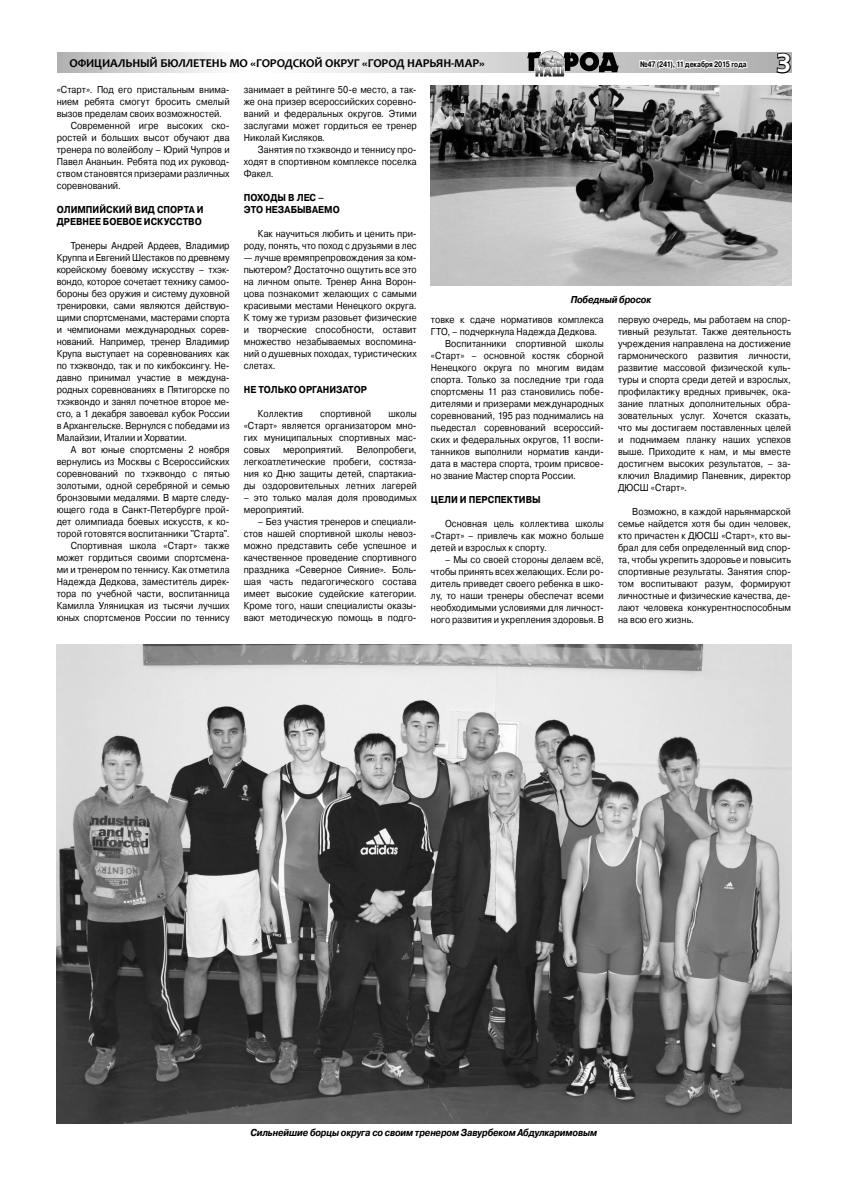
<style>
.page{position:relative;width:842px;height:1191px;background:#fff}
.page>*{position:absolute;margin:0;border:0;box-sizing:border-box;transform-origin:0 0}
.t1{font:700 26px "Free Set C";color:#fff}
.t2{font:700 12px "Candara";letter-spacing:-.01em;color:#000}
.t3{font:10px/12px "Pragmatica C";letter-spacing:.005em;color:#000;text-align:justify;scale:.89 1}
.t4{font:700 10px/12px "Pragmatica C";color:#000;scale:.89 1}
.t5{font:italic 700 10px "Pragmatica C";letter-spacing:-.015em;color:#000;scale:.89 1}
.t6{font:700 8px "Pragmatica C";letter-spacing:-.01em;color:#000;scale:.8 1}
</style>
<div class="page">
<svg style="left:57px;top:53px;width:718px;height:19px"></svg>
<svg style="left:527px;top:50px;width:92px;height:27px"></svg>
<svg style="left:775px;top:52px;width:17px;height:22px"></svg>
<svg style="left:638px;top:52px;width:110px;height:21px"></svg>
<img style="left:431px;top:85px;width:361px;height:201px">
<img style="left:57px;top:644px;width:735px;height:479px">
<p class="t2" style="left:69px;top:56px;width:417px">ОФИЦИАЛЬНЫЙ БЮЛЛЕТЕНЬ МО «ГОРОДСКОЙ ОКРУГ «ГОРОД НАРЬЯН-МАР»</p>
<p class="t6" style="left:640px;top:59px;width:135px">№47 (241), 11 декабря 2015 года</p>
<h1 class="t1" style="left:776px;top:48px;width:17px">3</h1>
<p class="t3" style="left:57px;top:83px;width:196px">«Старт». Под его пристальным внима-</p>
<p class="t3" style="left:57px;top:95px;width:196px">нием ребята смогут бросить смелый</p>
<p class="t3" style="left:57px;top:107px;width:187px">вызов пределам своих возможностей.</p>
<p class="t3" style="left:71px;top:119px;width:180px">Современной игре высоких ско-</p>
<p class="t3" style="left:57px;top:131px;width:196px">ростей и больших высот обучают два</p>
<p class="t3" style="left:57px;top:143px;width:196px">тренера по волейболу – Юрий Чупров и</p>
<p class="t3" style="left:57px;top:155px;width:196px">Павел Ананьин. Ребята под их руковод-</p>
<p class="t3" style="left:57px;top:167px;width:196px">ством становятся призерами различных</p>
<p class="t3" style="left:57px;top:179px;width:74px">соревнований.</p>
<p class="t4" style="left:57px;top:203px;width:167px">Олимпийский вид спорта и древнее боевое искусство</p>
<p class="t3" style="left:57px;top:239px;width:196px;text-indent:14px">Тренеры Андрей Ардеев, Владимир Круппа и Евгений Шестаков по древнему корейскому боевому искусству – тхэк&shy;вондо, которое сочетает технику самоо&shy;бороны без оружия и систему духовной тренировки, сами являются действую&shy;щими спортсменами, мастерами спорта и чемпионами международных сорев&shy;нований. Например, тренер Владимир Крупа выступает на соревнованиях как по тхэквондо, так и по кикбоксингу. Не&shy;давно принимал участие в междуна&shy;родных соревнованиях в Пятигорске по тхэквондо и занял почетное второе ме&shy;сто, а 1 декабря завоевал кубок России в Архангельске. Вернулся с победами из Малайзии, Италии и Хорватии.</p>
<p class="t3" style="left:57px;top:443px;width:196px;text-align:right">А вот юные спортсмены 2 ноября вернулись из Москвы с Всероссийских соревнований по тхэквондо с пятью золотыми, одной серебряной и семью бронзовыми медалями. В марте следу&shy;ющего года в Санкт-Петербурге прой&shy;дет олимпиада боевых искусств, к ко&shy;торой готовятся воспитанники "Старта".<br>Спортивная школа «Старт» также может гордиться своими спортсмена&shy;ми и тренером по теннису. Как отметила Надежда Дедкова, заместитель дирек&shy;тора по учебной части, воспитанница Камилла Уляницкая из тысячи лучших юных спортсменов России по теннису</p>
<p class="t3" style="left:244px;top:83px;width:196px">занимает в рейтинге 50-е место, а так&shy;же она призер всероссийских соревно&shy;ваний и федеральных округов. Этими заслугами может гордиться ее тренер Николай Кисляков.</p>
<p class="t3" style="left:244px;top:143px;width:196px;text-indent:14px">Занятия по тхэквондо и теннису про&shy;ходят в спортивном комплексе поселка Факел.</p>
<p class="t4" style="left:244px;top:191px;width:109px">Походы в лес – это незабываемо</p>
<p class="t3" style="left:244px;top:227px;width:196px;text-align:right">Как научиться любить и ценить при&shy;роду, понять, что поход с друзьями в лес</p>
<p class="t3" style="left:244px;top:251px;width:196px">— лучше времяпрепровождения за ком&shy;пьютером? Достаточно ощутить все это на личном опыте. Тренер Анна Ворон&shy;цова познакомит желающих с самыми красивыми местами Ненецкого округа.<br>К тому же туризм разовьет физические и творческие способности, оставит множество незабываемых воспомина&shy;ний о душевных походах, туристических слетах.</p>
<p class="t4" style="left:244px;top:383px;width:139px">Не только организатор</p>
<p class="t3" style="left:258px;top:407px;width:52px">Коллектив</p>
<p class="t3" style="left:320px;top:407px;width:59px">спортивной</p>
<p class="t5" style="left:571px;top:294px;width:92px">Победный бросок</p>
<p class="t3" style="left:618px;top:313px;width:196px">первую очередь, мы работаем на спор&shy;тивный результат. Также деятельность учреждения направлена на достижение гармонического развития личности, развитие массовой физической куль&shy;туры и спорта среди детей и взрослых, профилактику вредных привычек, ока&shy;зание платных дополнительных обра&shy;зовательных услуг. Хочется сказать, что мы достигаем поставленных целей и поднимаем планку наших успехов выше. Приходите к нам, и мы вместе достигнем высоких результатов, – за&shy;ключил Владимир Паневник, директор ДЮСШ «Старт».</p>
<p class="t3" style="left:618px;top:505px;width:196px;text-indent:14px">Возможно, в каждой нарьянмарской семье найдется хотя бы один человек, кто причастен к ДЮСШ «Старт», кто вы&shy;брал для себя определенный вид спор&shy;та, чтобы укрепить здоровье и повысить спортивные результаты. Занятия спор&shy;том воспитывают разум, формируют личностные и физические качества, де&shy;лают человека конкурентноспособным на всю его жизнь.</p>
<p class="t3" style="left:431px;top:313px;width:196px">товке к сдаче нормативов комплекса</p>
<p class="t3" style="left:431px;top:325px;width:188px">ГТО, – подчеркнула Надежда Дедкова.</p>
<p class="t3" style="left:445px;top:337px;width:180px">Воспитанники спортивной школы</p>
<p class="t3" style="left:431px;top:349px;width:196px">«Старт» – основной костяк сборной</p>
<p class="t3" style="left:431px;top:361px;width:196px">Ненецкого округа по многим видам</p>
<p class="t3" style="left:431px;top:373px;width:196px">спорта. Только за последние три года</p>
<p class="t3" style="left:431px;top:385px;width:196px">спортсмены 11 раз становились побе-</p>
<p class="t3" style="left:431px;top:397px;width:196px">дителями и призерами международных</p>
<p class="t3" style="left:431px;top:409px;width:196px">соревнований, 195 раз поднимались на</p>
<p class="t3" style="left:431px;top:421px;width:196px">пьедестал соревнований всероссий-</p>
<p class="t3" style="left:431px;top:433px;width:196px">ских и федеральных округов, 11 воспи-</p>
<p class="t3" style="left:431px;top:445px;width:196px">танников выполнили норматив канди-</p>
<p class="t3" style="left:431px;top:457px;width:196px">дата в мастера спорта, троим присвое-</p>
<p class="t3" style="left:431px;top:469px;width:165px">но звание Мастер спорта России.</p>
<p class="t4" style="left:431px;top:493px;width:125px">Цели и перспективы</p>
<p class="t3" style="left:431px;top:517px;width:196px;text-indent:14px">Основная цель коллектива школы «Старт» – привлечь как можно больше детей и взрослых к спорту.</p>
<p class="t3" style="left:431px;top:553px;width:196px;text-indent:14px">– Мы со своей стороны делаем всё, чтобы принять всех желающих. Если ро&shy;дитель приведет своего ребенка в шко&shy;лу, то наши тренеры обеспечат всеми необходимыми условиями для личност&shy;ного развития и укрепления здоровья. В</p>
<p class="t3" style="left:244px;top:407px;width:196px;text-indent:145px">школы «Старт» является организатором мно&shy;гих муниципальных спортивных мас&shy;совых</p>
<p class="t3" style="left:244px;top:443px;width:196px;text-indent:113px">Велопробеги, легкоатлетические пробеги, состяза&shy;ния ко Дню защиты детей, спартакиа&shy;ды оздоровительных летних лагерей</p>
<p class="t3" style="left:244px;top:491px;width:196px">– это только малая доля проводимых мероприятий.</p>
<p class="t3" style="left:244px;top:515px;width:196px;text-indent:14px">– Без участия тренеров и специали&shy;стов нашей спортивной школы невоз&shy;можно представить себе успешное и качественное проведение спортивного праздника «Северное Сияние». Боль&shy;шая часть педагогического состава имеет высокие судейские категории.<br>Кроме того, наши специалисты оказы&shy;вают методическую помощь в подго-</p>
<p class="t3" style="left:283px;top:443px;width:70px">мероприятий.</p>
<p class="t5" style="left:250px;top:1127px;width:391px">Сильнейшие борцы округа со своим тренером Завурбеком Абдулкаримовым</p>
</div>
